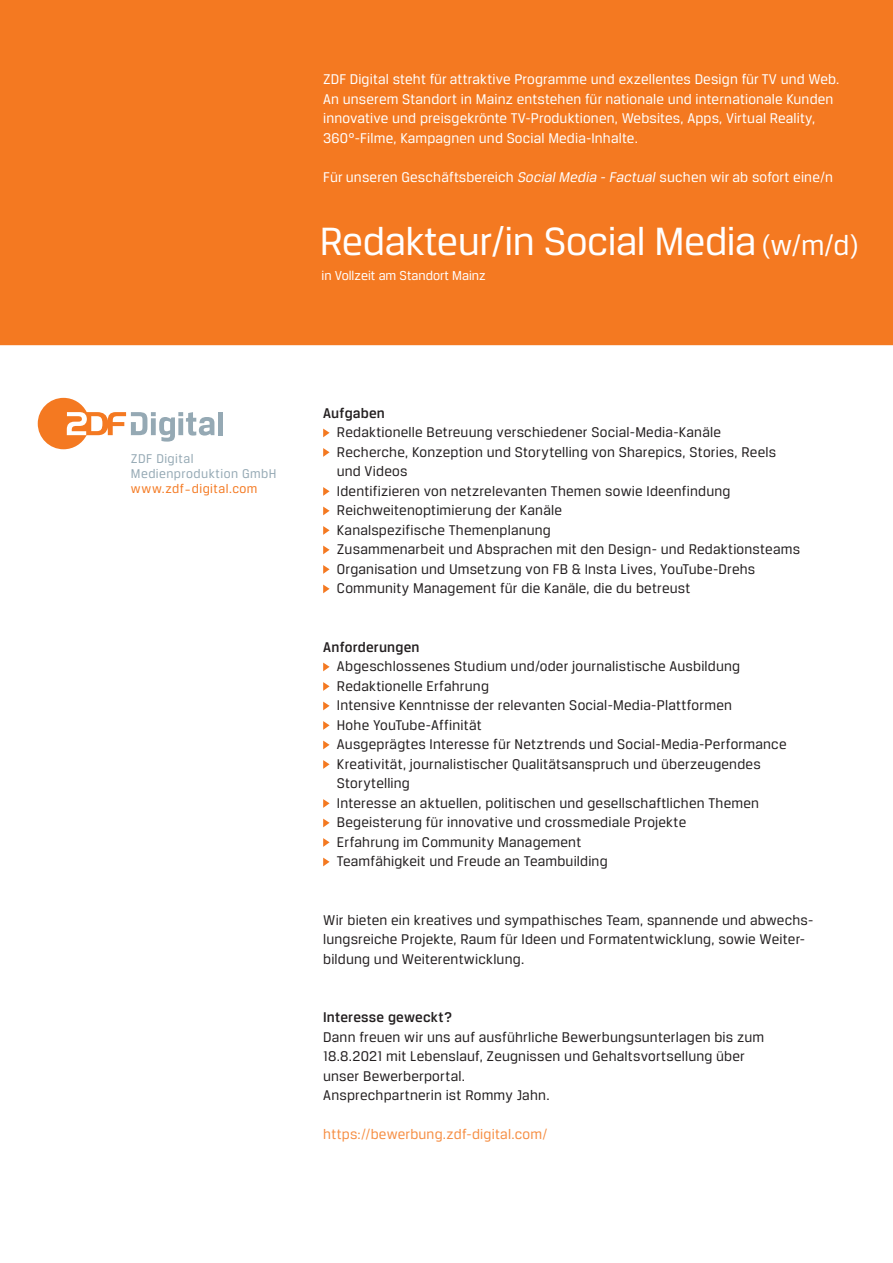
<style>
.page{position:relative;width:893px;height:1263px;background:#fff}
.page>*{position:absolute;margin:0;border:0;box-sizing:border-box;transform-origin:0 0}
.t1{font:42px "Breuer Text";letter-spacing:-.01em;color:#fff}
.t2{font:15px/19.5px "Breuer Text";letter-spacing:.01em;color:#231f20}
.t3{font:15px/19.5px "Breuer Text";letter-spacing:.01em;color:#fff}
.t4{font:500 15px "Breuer Text";letter-spacing:.01em;color:#231f20}
.t5{font:15px "Breuer Text";letter-spacing:.01em;color:#f68e43}
.t6{font:13.8px "Breuer Text";color:#fff}
.t7{font:13.5px/15px "Breuer Text";letter-spacing:.03em;color:#95a9b4}
.t8{font:13.5px "Breuer Text";letter-spacing:.035em;color:#f47921}
.s1{font-style:italic}
.s2{font-size:30px}
</style>
<div class="page">
<div style="left:0;top:0;width:893px;height:345px;background:#f47921"></div>
<svg style="left:38px;top:398px;width:176px;height:51px"></svg>
<div style="left:218px;top:412px;width:5px;height:23px;background:#95a9b4"></div>
<svg style="left:323px;top:429px;width:7px;height:8px"></svg>
<svg style="left:323px;top:448px;width:7px;height:9px"></svg>
<svg style="left:323px;top:487px;width:7px;height:9px"></svg>
<svg style="left:323px;top:507px;width:7px;height:8px"></svg>
<svg style="left:323px;top:526px;width:7px;height:9px"></svg>
<svg style="left:323px;top:546px;width:7px;height:8px"></svg>
<svg style="left:323px;top:565px;width:7px;height:9px"></svg>
<svg style="left:323px;top:585px;width:7px;height:8px"></svg>
<svg style="left:323px;top:663px;width:7px;height:8px"></svg>
<svg style="left:323px;top:682px;width:7px;height:9px"></svg>
<svg style="left:323px;top:702px;width:7px;height:8px"></svg>
<svg style="left:323px;top:721px;width:7px;height:9px"></svg>
<svg style="left:323px;top:741px;width:7px;height:8px"></svg>
<svg style="left:323px;top:760px;width:7px;height:9px"></svg>
<svg style="left:323px;top:799px;width:7px;height:9px"></svg>
<svg style="left:323px;top:819px;width:7px;height:8px"></svg>
<svg style="left:323px;top:838px;width:7px;height:9px"></svg>
<svg style="left:323px;top:858px;width:7px;height:8px"></svg>
<p class="t3" style="left:323px;top:69px;width:518px">ZDF Digital steht für attraktive Programme und exzellentes Design für TV und Web.<br>An unserem Standort in Mainz entstehen für nationale und internationale Kunden innovative und preisgekrönte TV-Produktionen, Websites, Apps, Virtual Reality, 360°-Filme, Kampagnen und Social Media-Inhalte.</p>
<p class="t3" style="left:323px;top:167px;width:511px">Für unseren Geschäftsbereich <span class="s1">Social Media - Factual</span> suchen wir ab sofort eine/n</p>
<h1 class="t1" style="left:320px;top:218px;width:540px">Redakteur/in Social Media <span class="s2">(w/m/d)</span></h1>
<p class="t6" style="left:322px;top:268px;width:166px">in Vollzeit am Standort Mainz</p>
<p class="t7" style="left:131px;top:451px;width:147px">ZDF Digital<br>Medienproduktion GmbH</p>
<p class="t8" style="left:131px;top:482px;width:128px">www.zdf-digital.com</p>
<p class="t4" style="left:323px;top:404px;width:63px">Aufgaben</p>
<p class="t2" style="left:337px;top:422px;width:465px">Redaktionelle Betreuung verschiedener Social-Media-Kanäle<br>Recherche, Konzeption und Storytelling von Sharepics, Stories, Reels und Videos<br>Identifizieren von netzrelevanten Themen sowie Ideenfindung Reichweitenoptimierung der Kanäle<br>Kanalspezifische Themenplanung<br>Zusammenarbeit und Absprachen mit den Design- und Redaktionsteams Organisation und Umsetzung von FB &amp; Insta Lives, YouTube-Drehs Community Management für die Kanäle, die du betreust</p>
<p class="t4" style="left:323px;top:638px;width:98px">Anforderungen</p>
<p class="t2" style="left:337px;top:656px;width:451px">Abgeschlossenes Studium und/oder journalistische Ausbildung Redaktionelle Erfahrung<br>Intensive Kenntnisse der relevanten Social-Media-Plattformen<br>Hohe YouTube-Affinität<br>Ausgeprägtes Interesse für Netztrends und Social-Media-Performance Kreativität, journalistischer Qualitätsanspruch und überzeugendes Storytelling<br>Interesse an aktuellen, politischen und gesellschaftlichen Themen Begeisterung für innovative und crossmediale Projekte<br>Erfahrung im Community Management<br>Teamfähigkeit und Freude an Teambuilding</p>
<p class="t2" style="left:323px;top:910px;width:492px">Wir bieten ein kreatives und sympathisches Team, spannende und abwechs&shy;lungsreiche Projekte, Raum für Ideen und Formatentwicklung, sowie Weiter&shy;bildung und Weiterentwicklung.</p>
<p class="t4" style="left:323px;top:1009px;width:130px">Interesse geweckt?</p>
<p class="t2" style="left:323px;top:1027px;width:442px">Dann freuen wir uns auf ausführliche Bewerbungsunterlagen bis zum 18.8.2021 mit Lebenslauf, Zeugnissen und Gehaltsvortsellung über unser Bewerberportal.<br>Ansprechpartnerin ist Rommy Jahn.</p>
<p class="t5" style="left:323px;top:1126px;width:226px">https://bewerbung.zdf-digital.com/</p>
</div>
